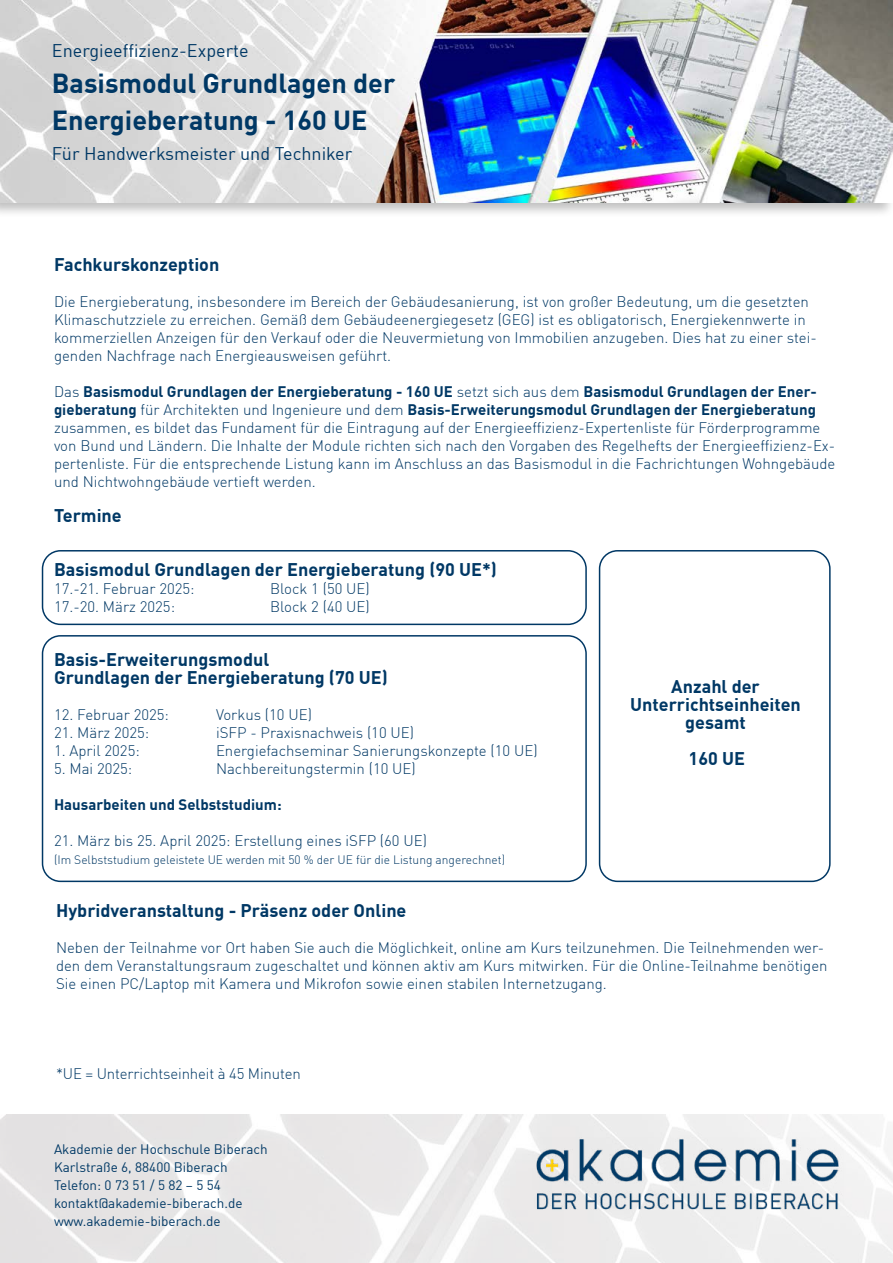
<style>
.page{position:relative;width:893px;height:1263px;background:#fff}
.page>*{position:absolute;margin:0;border:0;box-sizing:border-box;transform-origin:0 0}
.t1{font:700 27px/36.6px "DIN";color:#003865}
.t2{font:700 18px/18px "DIN";color:#003865}
.t3{font:18px "DIN";color:#003865}
.t4{font:300 15px/18px "DIN";color:#003865}
.t5{font:700 15px "DIN";color:#003865}
.t6{font:13.5px/18px "DIN";color:#003865}
.t7{font:300 12px "DIN";color:#003865}
.s1{font-weight:700}
</style>
<div class="page">
<div style="left:42px;top:550px;width:545px;height:75px;border:2px solid #003865;border-radius:18px"></div>
<div style="left:599px;top:550px;width:232px;height:332px;border:2px solid #003865;border-radius:18px"></div>
<div style="left:42px;top:635px;width:545px;height:247px;border:2px solid #003865;border-radius:18px"></div>
<div style="left:0;top:0;width:893px;height:218px;background:#000;opacity:.25"></div>
<img style="left:0;top:0;width:893px;height:203px">
<img style="left:533px;top:1138px;width:310px;height:72px">
<p class="t3" style="left:52px;top:39px;width:198px">Energieeffizienz-Experte</p>
<h1 class="t1" style="left:52px;top:64px;width:345px">Basismodul Grundlagen der<br>Energieberatung - 160 UE</h1>
<p class="t3" style="left:52px;top:142px;width:302px">Für Handwerksmeister und Techniker</p>
<p class="t2" style="left:54px;top:255px;width:167px">Fachkurskonzeption</p>
<p class="t4" style="left:54px;top:292px;width:764px">Die Energieberatung, insbesondere im Bereich der Gebäudesanierung, ist von großer Bedeutung, um die gesetzten Klimaschutzziele zu erreichen. Gemäß dem Gebäudeenergiegesetz (GEG) ist es obligatorisch, Energiekennwerte in kommerziellen Anzeigen für den Verkauf oder die Neuvermietung von Immobilien anzugeben. Dies hat zu einer stei&shy;genden Nachfrage nach Energieausweisen geführt.</p>
<p class="t4" style="left:54px;top:382px;width:783px">Das <span class="s1">Basismodul Grundlagen der Energieberatung - 160 UE</span> setzt sich aus dem <span class="s1">Basismodul Grundlagen der Ener&shy;gieberatung</span> für Architekten und Ingenieure und dem <span class="s1">Basis-Erweiterungsmodul Grundlagen der Energieberatung </span>zusammen, es bildet das Fundament für die Eintragung auf der Energieeffizienz-Expertenliste für Förderprogramme von Bund und Ländern. Die Inhalte der Module richten sich nach den Vorgaben des Regelhefts der Energieeffizienz-Ex&shy;pertenliste. Für die entsprechende Listung kann im Anschluss an das Basismodul in die Fachrichtungen Wohngebäude und Nichtwohngebäude vertieft werden.</p>
<p class="t2" style="left:54px;top:506px;width:69px">Termine</p>
<p class="t2" style="left:54px;top:560px;width:444px">Basismodul Grundlagen der Energieberatung (90 UE*)</p>
<p class="t4" style="left:54px;top:579px;width:142px">17.-21. Februar 2025:</p>
<p class="t4" style="left:270px;top:579px;width:101px">Block 1 (50 UE)</p>
<p class="t4" style="left:54px;top:597px;width:123px">17.-20. März 2025:</p>
<p class="t4" style="left:270px;top:597px;width:101px">Block 2 (40 UE)</p>
<p class="t2" style="left:54px;top:650px;width:335px">Basis-Erweiterungsmodul<br>Grundlagen der Energieberatung (70 UE)</p>
<p class="t4" style="left:54px;top:705px;width:116px">12. Februar 2025:</p>
<p class="t4" style="left:216px;top:705px;width:98px">Vorkus (10 UE)</p>
<p class="t4" style="left:54px;top:723px;width:97px">21. März 2025:</p>
<p class="t4" style="left:216px;top:723px;width:200px">iSFP - Praxisnachweis (10 UE)</p>
<p class="t4" style="left:54px;top:741px;width:87px">1. April 2025:</p>
<p class="t4" style="left:216px;top:741px;width:323px">Energiefachseminar Sanierungskonzepte (10 UE)</p>
<p class="t4" style="left:54px;top:759px;width:80px">5. Mai 2025:</p>
<p class="t4" style="left:216px;top:759px;width:201px">Nachbereitungstermin (10 UE)</p>
<p class="t5" style="left:54px;top:795px;width:229px">Hausarbeiten und Selbststudium:</p>
<p class="t4" style="left:54px;top:831px;width:375px">21. März bis 25. April 2025: Erstellung eines iSFP (60 UE)</p>
<p class="t7" style="left:54px;top:852px;width:453px">(Im Selbststudium geleistete UE werden mit 50 % der UE für die Listung angerechnet)</p>
<p class="t2" style="left:630px;top:676px;width:172px;text-align:center">Anzahl der<br>Unterrichtseinheiten gesamt</p>
<p class="t2" style="left:689px;top:748px;width:58px">160 UE</p>
<p class="t2" style="left:56px;top:900px;width:352px">Hybridveranstaltung - Präsenz oder Online</p>
<p class="t4" style="left:56px;top:938px;width:773px">Neben der Teilnahme vor Ort haben Sie auch die Möglichkeit, online am Kurs teilzunehmen. Die Teilnehmenden wer&shy;den dem Veranstaltungsraum zugeschaltet und können aktiv am Kurs mitwirken. Für die Online-Teilnahme benötigen<br>Sie einen PC/Laptop mit Kamera und Mikrofon sowie einen stabilen Internetzugang.</p>
<p class="t4" style="left:56px;top:1064px;width:246px">*UE = Unterrichtseinheit à 45 Minuten</p>
<p class="t6" style="left:54px;top:1140px;width:215px">Akademie der Hochschule Biberach<br>Karlstraße 6, 88400 Biberach<br>Telefon: 0 73 51 / 5 82 – 5 54 kontakt@akademie-biberach.de www.akademie-biberach.de</p>
</div>
